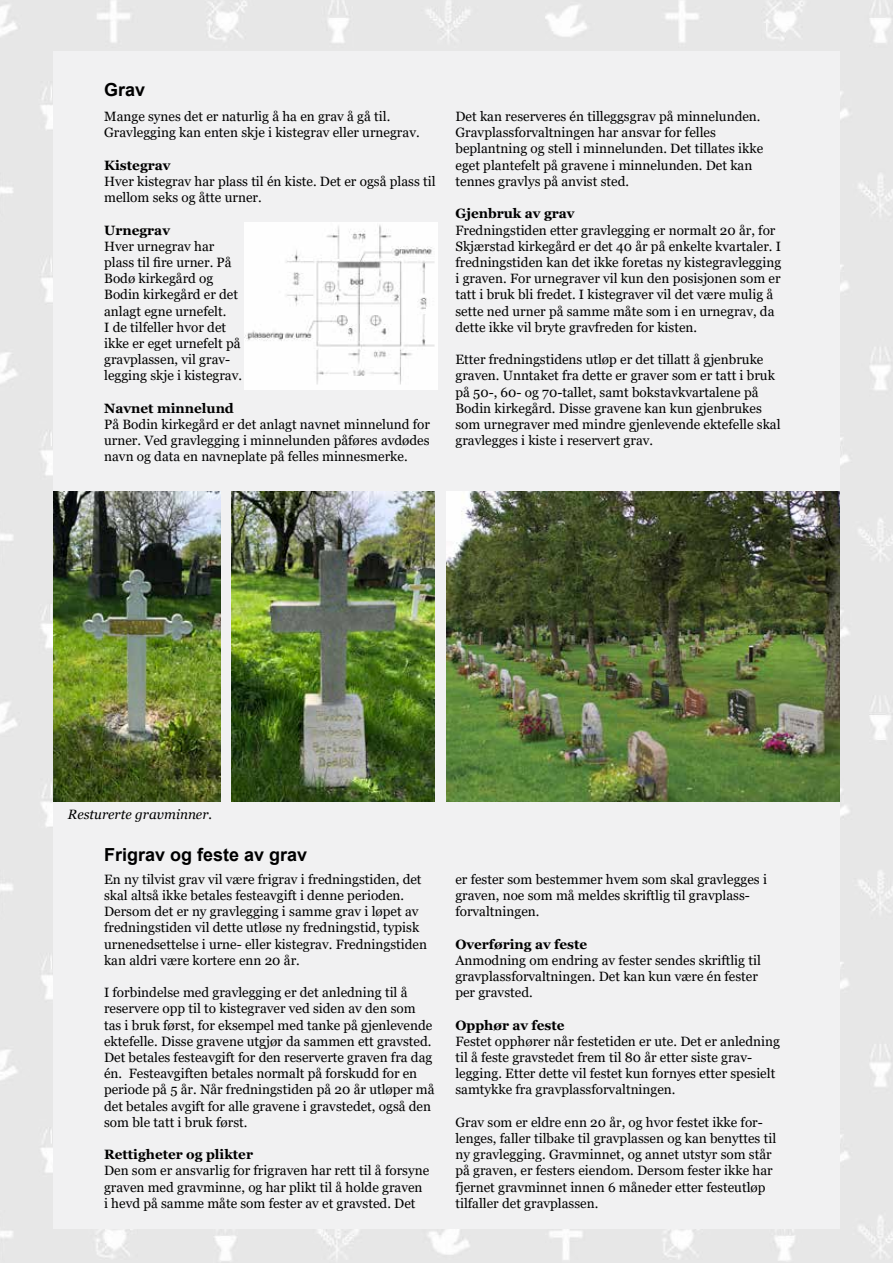
<style>
.page{position:relative;width:893px;height:1263px;background:#e7e7e7}
.page>*{position:absolute;margin:0;border:0;box-sizing:border-box;transform-origin:0 0}
.t1{font:700 18px "Arial";color:#000}
.t2{font:13.5px/16.2px "Georgia";color:#000}
.t3{font:700 13.5px "Georgia";color:#000}
.t4{font:italic 13.5px "Georgia";color:#000}
</style>
<div class="page">
<div style="left:53px;top:51px;width:787px;height:1178px;background:#f1f1f2"></div>
<img style="left:53px;top:491px;width:167px;height:310px">
<img style="left:446px;top:491px;width:394px;height:310px">
<img style="left:244px;top:222px;width:194px;height:167px">
<img style="left:232px;top:491px;width:202px;height:310px">
<h1 class="t1" style="left:104px;top:77px;width:43px">Grav</h1>
<p class="t2" style="left:104px;top:109px;width:317px">Mange synes det er naturlig å ha en grav å gå til.<br>Gravlegging kan enten skje i kistegrav eller urnegrav.</p>
<p class="t3" style="left:104px;top:156px;width:68px">Kistegrav</p>
<p class="t2" style="left:104px;top:173px;width:333px">Hver kistegrav har plass til én kiste. Det er også plass til mellom seks og åtte urner.</p>
<p class="t3" style="left:104px;top:221px;width:67px">Urnegrav</p>
<p class="t2" style="left:104px;top:238px;width:139px">Hver urnegrav har plass til fire urner. På<br>Bodø kirkegård og<br>Bodin kirkegård er det anlagt egne urnefelt.<br>I de tilfeller hvor det ikke er eget urnefelt på gravplassen, vil grav&shy;legging skje i kistegrav.</p>
<p class="t3" style="left:104px;top:399px;width:131px">Navnet minnelund</p>
<p class="t2" style="left:104px;top:416px;width:327px;text-align:justify">På Bodin kirkegård er det anlagt navnet minnelund for urner. Ved gravlegging i minnelunden påføres avdødes navn og data en navneplate på felles minnesmerke.</p>
<p class="t2" style="left:455px;top:109px;width:309px">Det kan reserveres én tilleggsgrav på minnelunden.<br>Gravplassforvaltningen har ansvar for felles beplantning og stell i minnelunden. Det tillates ikke eget plantefelt på gravene i minnelunden. Det kan tennes gravlys på anvist sted.</p>
<p class="t3" style="left:455px;top:205px;width:121px">Gjenbruk av grav</p>
<p class="t2" style="left:455px;top:222px;width:327px">Fredningstiden etter gravlegging er normalt 20 år, for Skjærstad kirkegård er det 40 år på enkelte kvartaler. I fredningstiden kan det ikke foretas ny kistegravlegging i graven. For urnegraver vil kun den posisjonen som er tatt i bruk bli fredet. I kistegraver vil det være mulig å sette ned urner på samme måte som i en urnegrav, da dette ikke vil bryte gravfreden for kisten.</p>
<p class="t2" style="left:455px;top:352px;width:327px">Etter fredningstidens utløp er det tillatt å gjenbruke graven. Unntaket fra dette er graver som er tatt i bruk på 50-, 60- og 70-tallet, samt bokstavkvartalene på Bodin kirkegård. Disse gravene kan kun gjenbrukes som urnegraver med mindre gjenlevende ektefelle skal gravlegges i kiste i reservert grav.</p>
<p class="t4" style="left:68px;top:805px;width:146px">Resturerte gravminner.</p>
<h1 class="t1" style="left:104px;top:842px;width:205px">Frigrav og feste av grav</h1>
<p class="t2" style="left:104px;top:871px;width:324px">En ny tilvist grav vil være frigrav i fredningstiden, det skal altså ikke betales festeavgift i denne perioden.<br>Dersom det er ny gravlegging i samme grav i løpet av fredningstiden vil dette utløse ny fredningstid, typisk urnenedsettelse i urne- eller kistegrav. Fredningstiden kan aldri være kortere enn 20 år.</p>
<p class="t2" style="left:104px;top:985px;width:332px">I forbindelse med gravlegging er det anledning til å reservere opp til to kistegraver ved siden av den som tas i bruk først, for eksempel med tanke på gjenlevende ektefelle. Disse gravene utgjør da sammen ett gravsted.<br>Det betales festeavgift for den reserverte graven fra dag én. Festeavgiften betales normalt på forskudd for en periode på 5 år. Når fredningstiden på 20 år utløper må det betales avgift for alle gravene i gravstedet, også den som ble tatt i bruk først.</p>
<p class="t3" style="left:104px;top:1146px;width:150px">Rettigheter og plikter</p>
<p class="t2" style="left:104px;top:1163px;width:327px">Den som er ansvarlig for frigraven har rett til å forsyne graven med gravminne, og har plikt til å holde graven i hevd på samme måte som fester av et gravsted. Det</p>
<p class="t2" style="left:455px;top:871px;width:313px">er fester som bestemmer hvem som skal gravlegges i graven, noe som må meldes skriftlig til gravplass&shy;forvaltningen.</p>
<p class="t3" style="left:455px;top:935px;width:133px">Overføring av feste</p>
<p class="t2" style="left:455px;top:952px;width:307px">Anmodning om endring av fester sendes skriftlig til gravplassforvaltningen. Det kan kun være én fester per gravsted.</p>
<p class="t3" style="left:455px;top:1016px;width:111px">Opphør av feste</p>
<p class="t2" style="left:455px;top:1033px;width:326px">Festet opphører når festetiden er ute. Det er anledning til å feste gravstedet frem til 80 år etter siste grav&shy;legging. Etter dette vil festet kun fornyes etter spesielt samtykke fra gravplassforvaltningen.</p>
<p class="t2" style="left:455px;top:1114px;width:322px">Grav som er eldre enn 20 år, og hvor festet ikke for&shy;lenges, faller tilbake til gravplassen og kan benyttes til ny gravlegging. Gravminnet, og annet utstyr som står på graven, er festers eiendom. Dersom fester ikke har fjernet gravminnet innen 6 måneder etter festeutløp tilfaller det gravplassen.</p>
</div>
